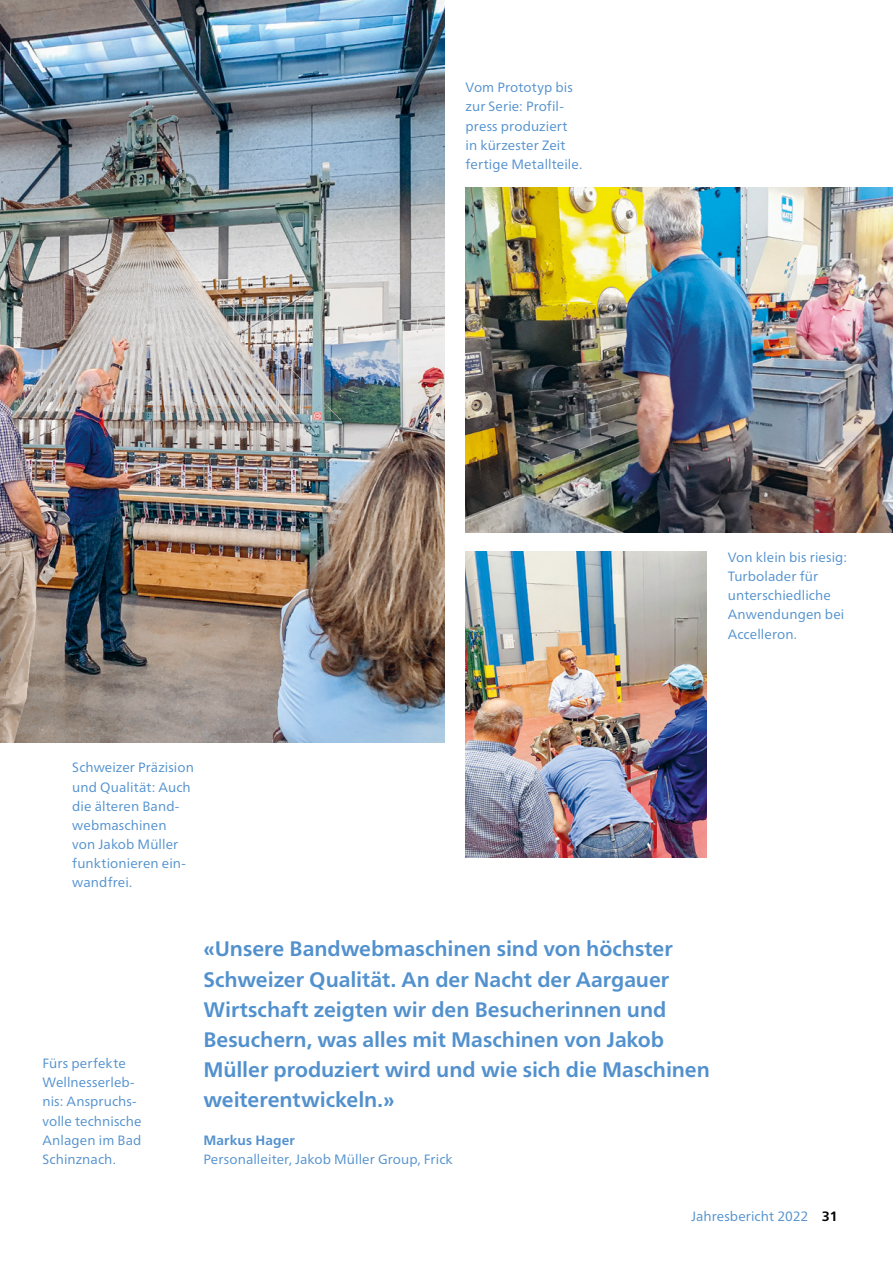
<style>
.page{position:relative;width:893px;height:1263px;background:#fff}
.page>*{position:absolute;margin:0;border:0;box-sizing:border-box;transform-origin:0 0}
.t1{font:700 21px/30px "Frutiger Neue LT Pro";letter-spacing:-.005em;color:#5291ce}
.t2{font:13.5px/19.2px "Frutiger Neue LT Pro";letter-spacing:.005em;color:#5291ce}
.t3{font:700 13.5px "Frutiger Neue LT Pro";letter-spacing:.01em;color:#5291ce}
.s1{font-weight:700;color:#000}
</style>
<div class="page">
<img style="left:0;top:0;width:444px;height:743px">
<img style="left:466px;top:188px;width:427px;height:344px">
<img style="left:466px;top:551px;width:241px;height:307px">
<p class="t2" style="left:466px;top:78px;width:118px">Vom Prototyp bis zur Serie: Profil&shy;press produziert in kürzester Zeit fertige Metallteile.</p>
<p class="t2" style="left:728px;top:547px;width:121px">Von klein bis riesig:<br>Turbolader für unterschiedliche<br>Anwendungen bei<br>Accelleron.</p>
<p class="t2" style="left:72px;top:758px;width:123px">Schweizer Präzision und Qualität: Auch die älteren Band&shy;webmaschinen<br>von Jakob Müller funktionieren ein&shy;wandfrei.</p>
<p class="t2" style="left:43px;top:1054px;width:101px">Fürs perfekte<br>Wellnesserleb&shy;nis: Anspruchs&shy;volle technische<br>Anlagen im Bad<br>Schinznach.</p>
<p class="t1" style="left:203px;top:934px;width:508px">«Unsere Bandwebmaschinen sind von höchster Schweizer Qualität. An der Nacht der Aargauer Wirtschaft zeigten wir den Besucherinnen und Besuchern, was alles mit Maschinen von Jakob Müller produziert wird und wie sich die Maschinen weiterentwickeln.»</p>
<p class="t3" style="left:203px;top:1132px;width:93px">Markus Hager</p>
<p class="t2" style="left:203px;top:1149px;width:251px">Personalleiter, Jakob Müller Group, Frick</p>
<p class="t2" style="left:691px;top:1207px;width:148px">Jahresbericht 2022 <span class="s1">31</span></p>
</div>
